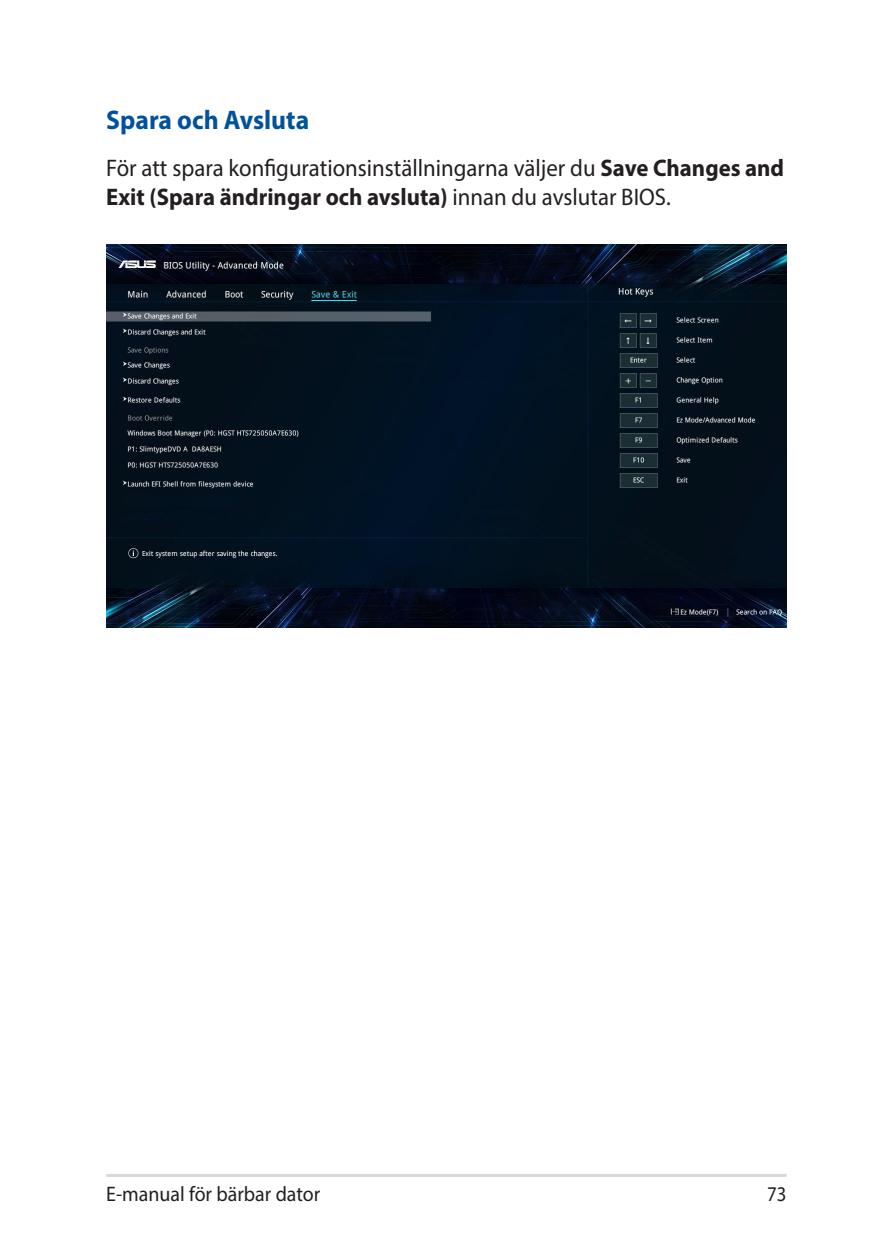
<style>
.page{position:relative;width:893px;height:1259px;background:#fff}
.page>*{position:absolute;margin:0;border:0;box-sizing:border-box;transform-origin:0 0}
.Heading_3{font:700 27px "Myriad Pro";color:#01529a;scale:.95 1}
.Body_Text{font:24px/28.8px "Myriad Pro";color:#231f20;scale:.95 1}
.t1{font:21px "Myriad Pro";color:#231f20;scale:.95 1}
.t2{font:21px "Myriad Pro";color:#231f20;scale:.9 1}
.s1{font-weight:700}
</style>
<div class="page">
<hr style="left:106px;top:1174px;width:681px;height:3px;background:#d8d8d8">
<img style="left:106px;top:245px;width:681px;height:382px">
<p class="Heading_3" style="left:106px;top:102px;width:215px">Spara och Avsluta</p>
<p class="Body_Text" style="left:106px;top:153px;width:715px">För att spara konfigurationsinställningarna väljer du <span class="s1">Save Changes and<br>Exit (Spara ändringar och avsluta)</span> innan du avslutar BIOS.</p>
<p class="t1" style="left:106px;top:1180px;width:227px">E-manual för bärbar dator</p>
<p class="t2" style="left:767px;top:1180px;width:23px">73</p>
</div>
